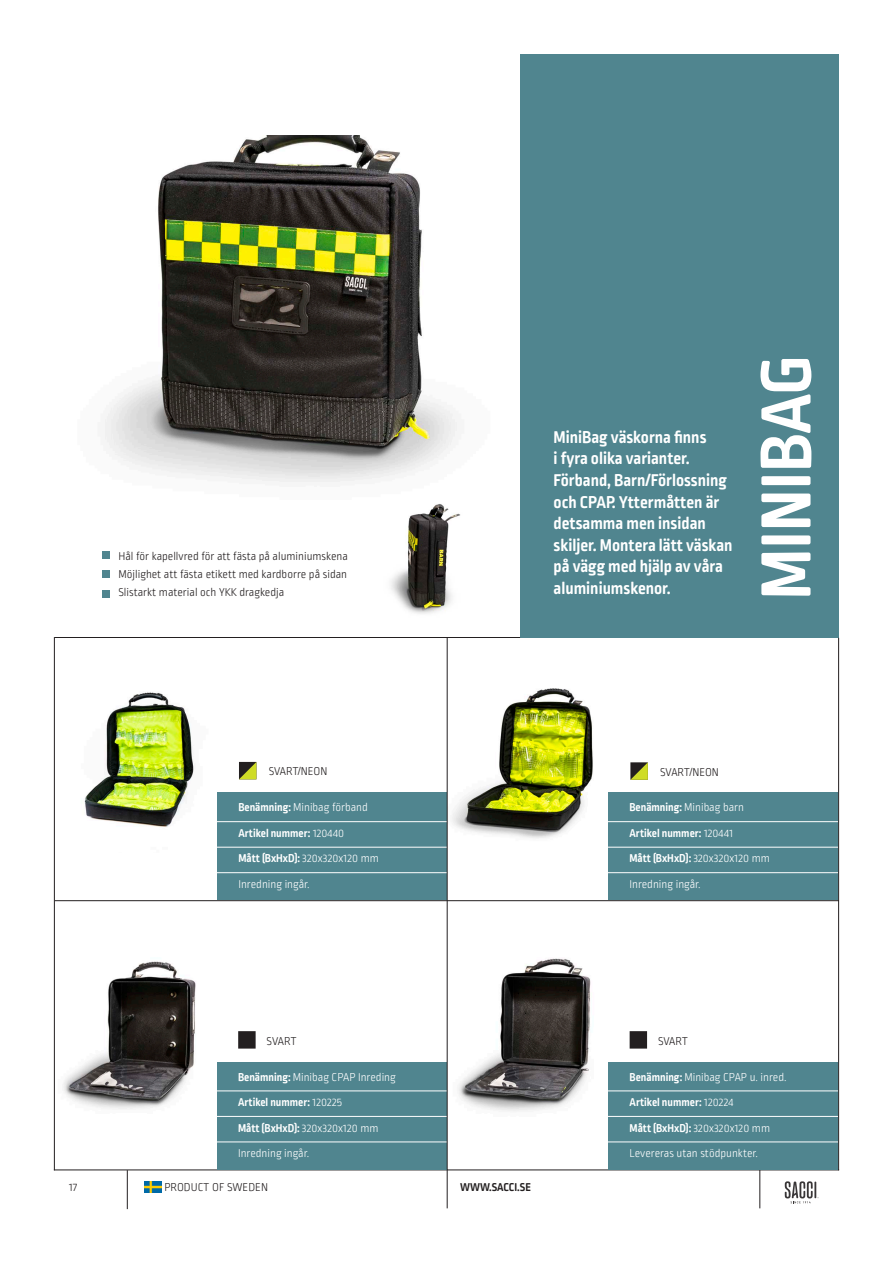
<style>
.page{position:relative;width:893px;height:1263px;background:#fff}
.page>*{position:absolute;margin:0;border:0;box-sizing:border-box;transform-origin:0 0}
.t1{font:700 75px "Ropa Soft Pro";color:#fff}
.t2{font:700 18px/21.6px "Ropa Soft Pro";color:#fff}
.t3{font:300 12px/25.5px "Ropa Soft Pro";color:#fff}
.t4{font:300 12px "Ropa Soft Pro";color:#231f20}
.t5{font:700 12px "Ropa Soft Pro";color:#fff}
.t6{font:700 12px "Ropa Soft Pro";color:#231f20}
.s1{font-weight:700}
.s2{font-weight:300}
</style>
<div class="page">
<img style="left:53px;top:940px;width:143px;height:182px">
<img style="left:446px;top:671px;width:147px;height:168px">
<img style="left:446px;top:940px;width:145px;height:172px">
<img style="left:84px;top:692px;width:110px;height:135px">
<div style="left:520px;top:54px;width:319px;height:584px;background:#50858f"></div>
<img style="left:105px;top:136px;width:352px;height:346px">
<hr style="left:447px;top:1170px;width:1px;height:38px;background:#231f20">
<hr style="left:759px;top:1170px;width:1px;height:38px;background:#231f20">
<svg style="left:785px;top:1181px;width:34px;height:22px"></svg>
<img style="left:145px;top:1182px;width:16px;height:10px">
<hr style="left:127px;top:1171px;width:1px;height:37px;background:#231f20">
<hr style="left:54px;top:1169px;width:785px;height:1px;background:#231f20">
<div style="left:102px;top:551px;width:8px;height:7px;background:#50858f"></div>
<div style="left:102px;top:570px;width:8px;height:8px;background:#50858f"></div>
<div style="left:102px;top:590px;width:8px;height:8px;background:#50858f"></div>
<div style="left:217px;top:792px;width:230px;height:108px;background:#50858f"></div>
<hr style="left:217px;top:847px;width:230px;height:1px;background:#fff">
<hr style="left:217px;top:872px;width:230px;height:1px;background:#fff">
<hr style="left:217px;top:821px;width:230px;height:1px;background:#fff">
<hr style="left:54px;top:637px;width:1px;height:533px;background:#231f20">
<hr style="left:54px;top:637px;width:466px;height:1px;background:#231f20">
<hr style="left:55px;top:900px;width:784px;height:1px;background:#231f20">
<div style="left:608px;top:792px;width:230px;height:108px;background:#50858f"></div>
<hr style="left:608px;top:847px;width:230px;height:1px;background:#fff">
<hr style="left:608px;top:872px;width:230px;height:1px;background:#fff">
<hr style="left:608px;top:821px;width:230px;height:1px;background:#fff">
<div style="left:217px;top:1062px;width:230px;height:107px;background:#50858f"></div>
<hr style="left:217px;top:1116px;width:230px;height:1px;background:#fff">
<hr style="left:217px;top:1141px;width:230px;height:1px;background:#fff">
<hr style="left:217px;top:1090px;width:230px;height:1px;background:#fff">
<div style="left:608px;top:1062px;width:230px;height:107px;background:#50858f"></div>
<hr style="left:608px;top:1116px;width:230px;height:1px;background:#fff">
<hr style="left:608px;top:1141px;width:230px;height:1px;background:#fff">
<hr style="left:608px;top:1090px;width:230px;height:1px;background:#fff">
<hr style="left:447px;top:638px;width:1px;height:532px;background:#231f20">
<hr style="left:838px;top:638px;width:1px;height:532px;background:#231f20">
<div style="left:239px;top:1032px;width:16px;height:16px;background:#231f20"></div>
<div style="left:238px;top:1031px;width:18px;height:17px;border:2px solid #231f20"></div>
<div style="left:630px;top:1032px;width:16px;height:16px;background:#231f20"></div>
<div style="left:630px;top:1031px;width:17px;height:17px;border:2px solid #231f20"></div>
<svg style="left:239px;top:762px;width:17px;height:17px"></svg>
<svg style="left:630px;top:762px;width:18px;height:18px"></svg>
<img style="left:391px;top:504px;width:70px;height:110px">
<p class="t4" style="left:118px;top:550px;width:231px">Hål för kapellvred för att fästa på aluminiumskena</p>
<p class="t4" style="left:118px;top:568px;width:230px">Möjlighet att fästa etikett med kardborre på sidan</p>
<p class="t4" style="left:118px;top:586px;width:167px">Slistarkt material och YKK dragkedja</p>
<p class="t2" style="left:554px;top:427px;width:180px">MiniBag väskorna finns<br>i fyra olika varianter.<br>Förband, Barn/Förlossning och CPAP. Yttermåtten är detsamma men insidan skiljer. Montera lätt väskan på vägg med hjälp av våra aluminiumskenor.</p>
<p class="t1" style="left:743px;top:600px;width:246px;rotate:-90deg">MINIBAG</p>
<p class="t4" style="left:269px;top:765px;width:60px">SVART/NEON</p>
<p class="t4" style="left:660px;top:765px;width:60px">SVART/NEON</p>
<p class="t3" style="left:238px;top:795px;width:131px"><span class="s1">Benämning:</span> Minibag förband</p>
<p class="t5" style="left:238px;top:826px;width:107px">Artikel nummer: <span class="s2">120440</span></p>
<p class="t3" style="left:238px;top:846px;width:142px"><span class="s1">Mått (BxHxD):</span> 320x320x120 mm</p>
<p class="t3" style="left:238px;top:872px;width:73px">Inredning ingår.</p>
<p class="t3" style="left:629px;top:795px;width:116px"><span class="s1">Benämning:</span> Minibag barn</p>
<p class="t5" style="left:629px;top:826px;width:105px">Artikel nummer: <span class="s2">120441</span></p>
<p class="t3" style="left:629px;top:846px;width:142px"><span class="s1">Mått (BxHxD):</span> 320x320x120 mm</p>
<p class="t3" style="left:629px;top:872px;width:73px">Inredning ingår.</p>
<p class="t4" style="left:267px;top:1035px;width:32px">SVART</p>
<p class="t4" style="left:658px;top:1035px;width:32px">SVART</p>
<p class="t3" style="left:238px;top:1064px;width:159px"><span class="s1">Benämning:</span> Minibag CPAP Inreding</p>
<p class="t5" style="left:238px;top:1095px;width:106px">Artikel nummer: <span class="s2">120225</span></p>
<p class="t3" style="left:238px;top:1115px;width:142px"><span class="s1">Mått (BxHxD):</span> 320x320x120 mm</p>
<p class="t3" style="left:238px;top:1141px;width:73px">Inredning ingår.</p>
<p class="t4" style="left:69px;top:1181px;width:10px">17</p>
<p class="t4" style="left:165px;top:1181px;width:105px">PRODUCT OF SWEDEN</p>
<p class="t6" style="left:460px;top:1180px;width:72px">WWW.SACCI.SE</p>
<p class="t3" style="left:630px;top:1064px;width:159px"><span class="s1">Benämning:</span> Minibag CPAP u. inred.<br><span class="s1">Artikel nummer:</span> 120224</p>
<p class="t3" style="left:630px;top:1115px;width:142px"><span class="s1">Mått (BxHxD):</span> 320x320x120 mm</p>
<p class="t3" style="left:630px;top:1141px;width:130px">Levereras utan stödpunkter.</p>
</div>
